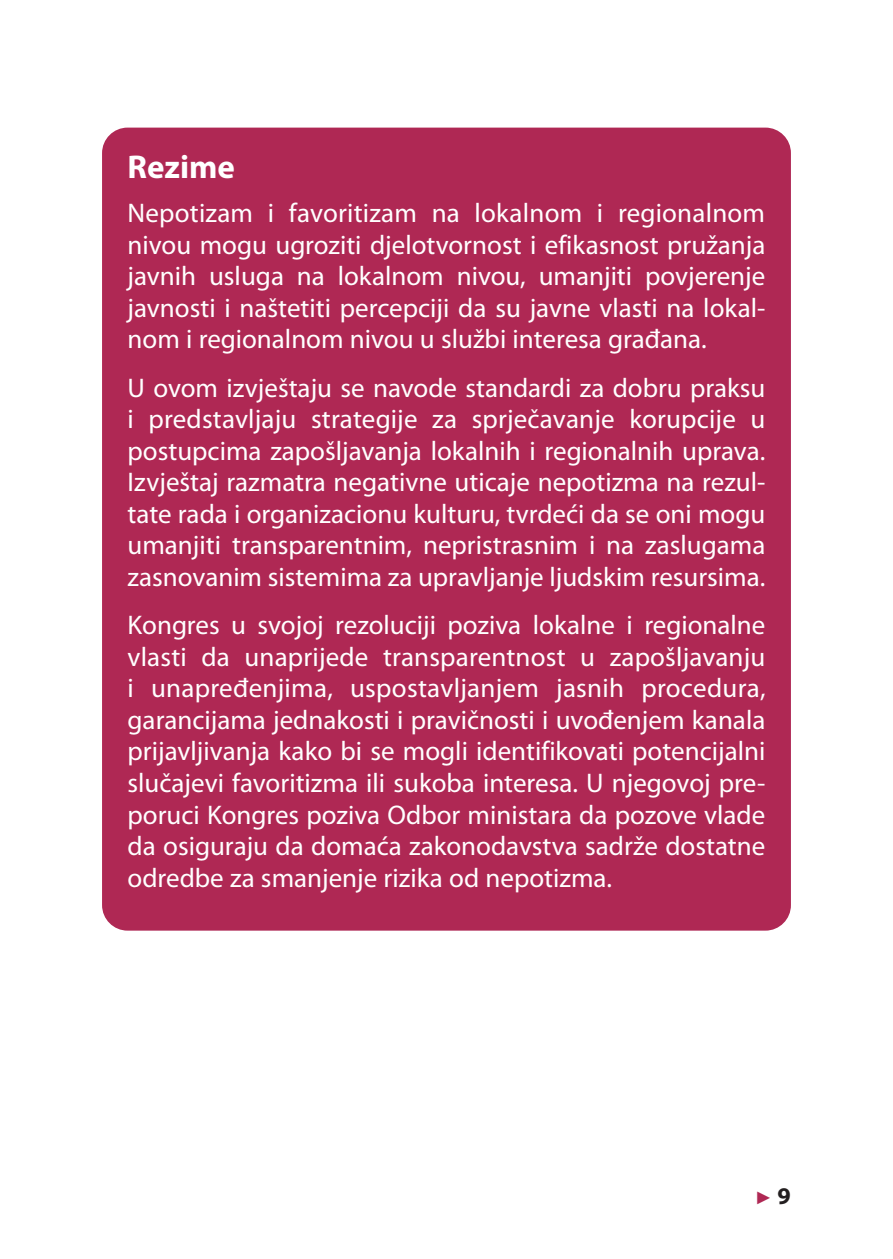
<style>
.page{position:relative;width:893px;height:1259px;background:#fff}
.page>*{position:absolute;margin:0;border:0;box-sizing:border-box;transform-origin:0 0}
.t1{font:700 33px "Myriad Pro";color:#fff}
.t2{font:27px/31.5px "Myriad Pro";color:#fff;text-align:justify}
.t3{font:18px "Arial";color:#af2854}
.s1{font-family:"Myriad Pro";font-weight:700;font-size:24px;color:#231f20}
</style>
<div class="page">
<div style="left:102px;top:128px;width:689px;height:802px;background:#af2854;border-radius:26px"></div>
<p class="t1" style="left:128px;top:145px;width:109px">Rezime</p>
<p class="t2" style="left:128px;top:197px;width:639px">Nepotizam i favoritizam na lokalnom i regionalnom nivou mogu ugroziti djelotvornost i efikasnost pružanja javnih usluga na lokalnom nivou, umanjiti povjerenje javnosti i naštetiti percepciji da su javne vlasti na lokal&shy;nom i regionalnom nivou u službi interesa građana.</p>
<p class="t2" style="left:128px;top:371px;width:639px">U ovom izvještaju se navode standardi za dobru praksu i predstavljaju strategije za sprječavanje korupcije u postupcima zapošljavanja lokalnih i regionalnih uprava.<br>Izvještaj razmatra negativne uticaje nepotizma na rezul&shy;tate rada i organizacionu kulturu, tvrdeći da se oni mogu umanjiti transparentnim, nepristrasnim i na zaslugama zasnovanim sistemima za upravljanje ljudskim resursima.</p>
<p class="t2" style="left:128px;top:609px;width:639px">Kongres u svojoj rezoluciji poziva lokalne i regionalne vlasti da unaprijede transparentnost u zapošljavanju i unapređenjima, uspostavljanjem jasnih procedura, garancijama jednakosti i pravičnosti i uvođenjem kanala prijavljivanja kako bi se mogli identifikovati potencijalni slučajevi favoritizma ili sukoba interesa. U njegovoj pre&shy;poruci Kongres poziva Odbor ministara da pozove vlade da osiguraju da domaća zakonodavstva sadrže dostatne odredbe za smanjenje rizika od nepotizma.</p>
<p class="t3" style="left:755px;top:1185px;width:37px">► <span class="s1">9</span></p>
</div>
